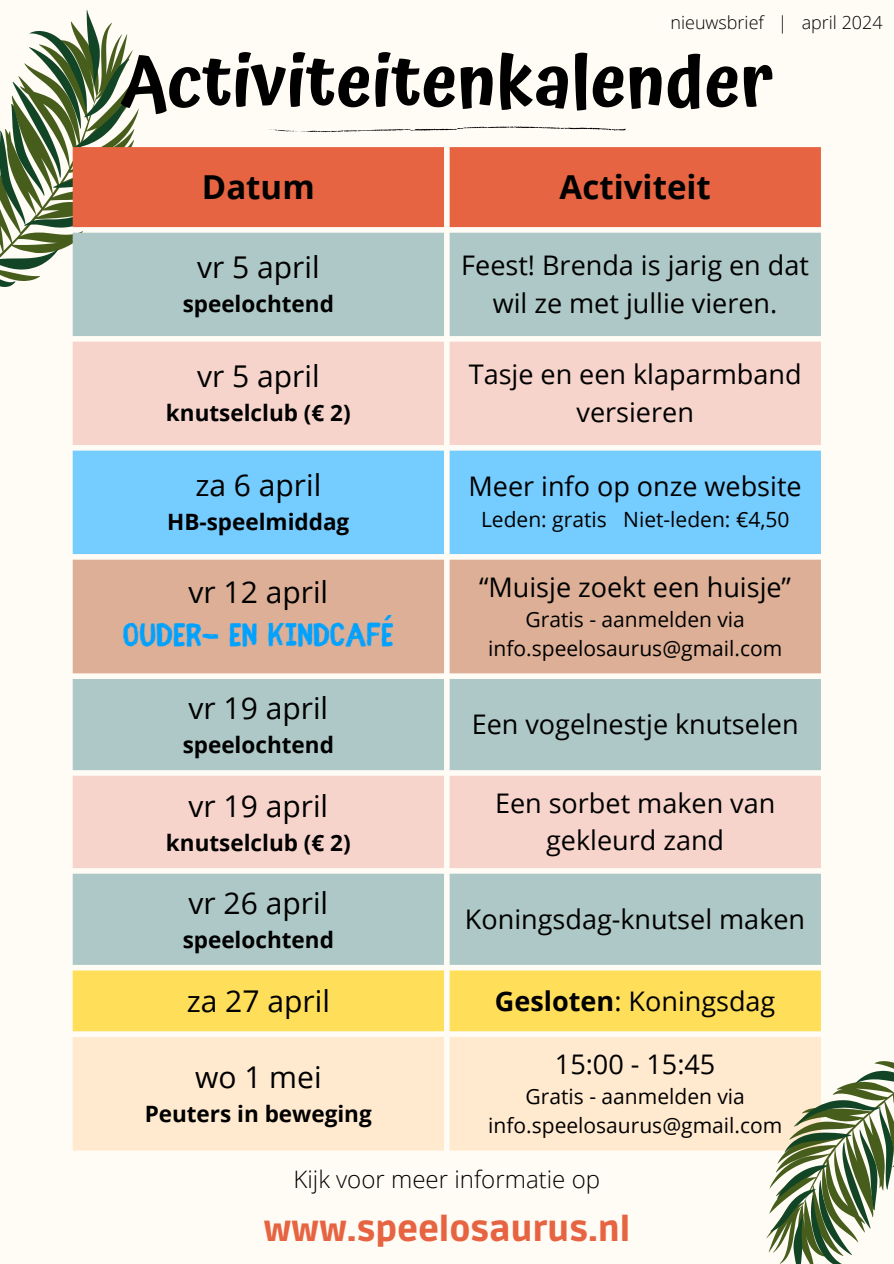
<style>
.page{position:relative;width:894px;height:1264px;background:#fff}
.page>*{position:absolute;margin:0;border:0;box-sizing:border-box;transform-origin:0 0}
.t1{font:600 72px "Atma";color:#000}
.t2{font:700 36px "Fibre Vintage Full";color:#01a2ff}
.t3{font:900 34.65px "Ruda";color:#e66441}
.t4{font:700 33px "Open Sans";color:#000}
.t5{font:30px "Open Sans";color:#000}
.t6{font:27px/37.2px "Open Sans";color:#000;text-align:center}
.t7{font:300 24px "Open Sans";color:#000}
.t8{font:700 22.5px "Open Sans";color:#000}
.t9{font:21px/29.2px "Open Sans";color:#000;text-align:center}
.t10{font:300 18px "Open Sans";color:#000}
.s1{font-weight:700}
</style>
<div class="page">
<div style="left:0;top:0;width:893px;height:1263px;background:#fffbf5"></div>
<svg style="left:0;top:10px;width:147px;height:294px"></svg>
<div style="left:73px;top:147px;width:747px;height:80px;background:#e66441"></div>
<div style="left:73px;top:233px;width:747px;height:731px;background:#adc8c6"></div>
<svg style="left:73px;top:342px;width:747px;height:526px;background:#e1d3cc"></svg>
<div style="left:73px;top:450px;width:747px;height:104px;background:#75ccff"></div>
<div style="left:73px;top:559px;width:747px;height:114px;background:#dcaf96"></div>
<div style="left:73px;top:970px;width:747px;height:61px;background:#ffde59"></div>
<div style="left:73px;top:1037px;width:677px;height:113px;background:#ffeacf"></div>
<svg style="left:750px;top:1028px;width:143px;height:235px"></svg>
<svg style="left:269px;top:126px;width:355px;height:7px"></svg>
<p class="t10" style="left:670px;top:10px;width:213px">nieuwsbrief | april 2024</p>
<h1 class="t1" style="left:120px;top:39px;width:653px">Activiteitenkalender</h1>
<p class="t4" style="left:202px;top:164px;width:114px">Datum</p>
<p class="t4" style="left:559px;top:164px;width:153px">Activiteit</p>
<p class="t5" style="left:197px;top:246px;width:124px">vr 5 april</p>
<p class="t8" style="left:183px;top:288px;width:153px">speelochtend</p>
<p class="t5" style="left:197px;top:355px;width:124px">vr 5 april</p>
<p class="t8" style="left:166px;top:397px;width:186px">knutselclub (€ 2)</p>
<p class="t5" style="left:195px;top:464px;width:127px">za 6 april</p>
<p class="t8" style="left:167px;top:506px;width:184px">HB-speelmiddag</p>
<p class="t5" style="left:188px;top:570px;width:141px">vr 12 april</p>
<h2 class="t2" style="left:123px;top:619px;width:272px">OUDER- EN KINDCAFÉ</h2>
<p class="t5" style="left:188px;top:687px;width:141px">vr 19 april</p>
<p class="t8" style="left:183px;top:728px;width:153px">speelochtend</p>
<p class="t5" style="left:188px;top:785px;width:141px">vr 19 april</p>
<p class="t8" style="left:166px;top:826px;width:186px">knutselclub (€ 2)</p>
<p class="t5" style="left:188px;top:881px;width:141px">vr 26 april</p>
<p class="t8" style="left:183px;top:923px;width:153px">speelochtend</p>
<p class="t6" style="left:461px;top:246px;width:349px">Feest! Brenda is jarig en dat wil ze met jullie vieren.</p>
<p class="t6" style="left:468px;top:355px;width:334px">Tasje en een klaparmband versieren</p>
<p class="t6" style="left:468px;top:467px;width:334px">Meer info op onze website</p>
<p class="t9" style="left:481px;top:504px;width:310px">Leden: gratis Niet-leden: €4,50</p>
<p class="t6" style="left:479px;top:567px;width:313px">“Muisje zoekt een huisje”</p>
<p class="t9" style="left:488px;top:604px;width:295px">Gratis - aanmelden via info.speelosaurus@gmail.com</p>
<p class="t6" style="left:471px;top:705px;width:328px">Een vogelnestje knutselen</p>
<p class="t6" style="left:495px;top:783px;width:282px">Een sorbet maken van gekleurd zand</p>
<p class="t6" style="left:465px;top:899px;width:341px">Koningsdag-knutsel maken</p>
<p class="t5" style="left:187px;top:980px;width:145px">za 27 april</p>
<p class="t6" style="left:495px;top:981px;width:282px"><span class="s1">Gesloten</span>: Koningsdag</p>
<p class="t5" style="left:195px;top:1056px;width:128px">wo 1 mei</p>
<p class="t8" style="left:145px;top:1097px;width:228px">Peuters in beweging</p>
<p class="t6" style="left:554px;top:1044px;width:162px">15:00 - 15:45</p>
<p class="t9" style="left:488px;top:1081px;width:295px">Gratis - aanmelden via info.speelosaurus@gmail.com</p>
<p class="t7" style="left:293px;top:1162px;width:308px">Kijk voor meer informatie op</p>
<p class="t3" style="left:263px;top:1208px;width:368px">www.speelosaurus.nl</p>
</div>
